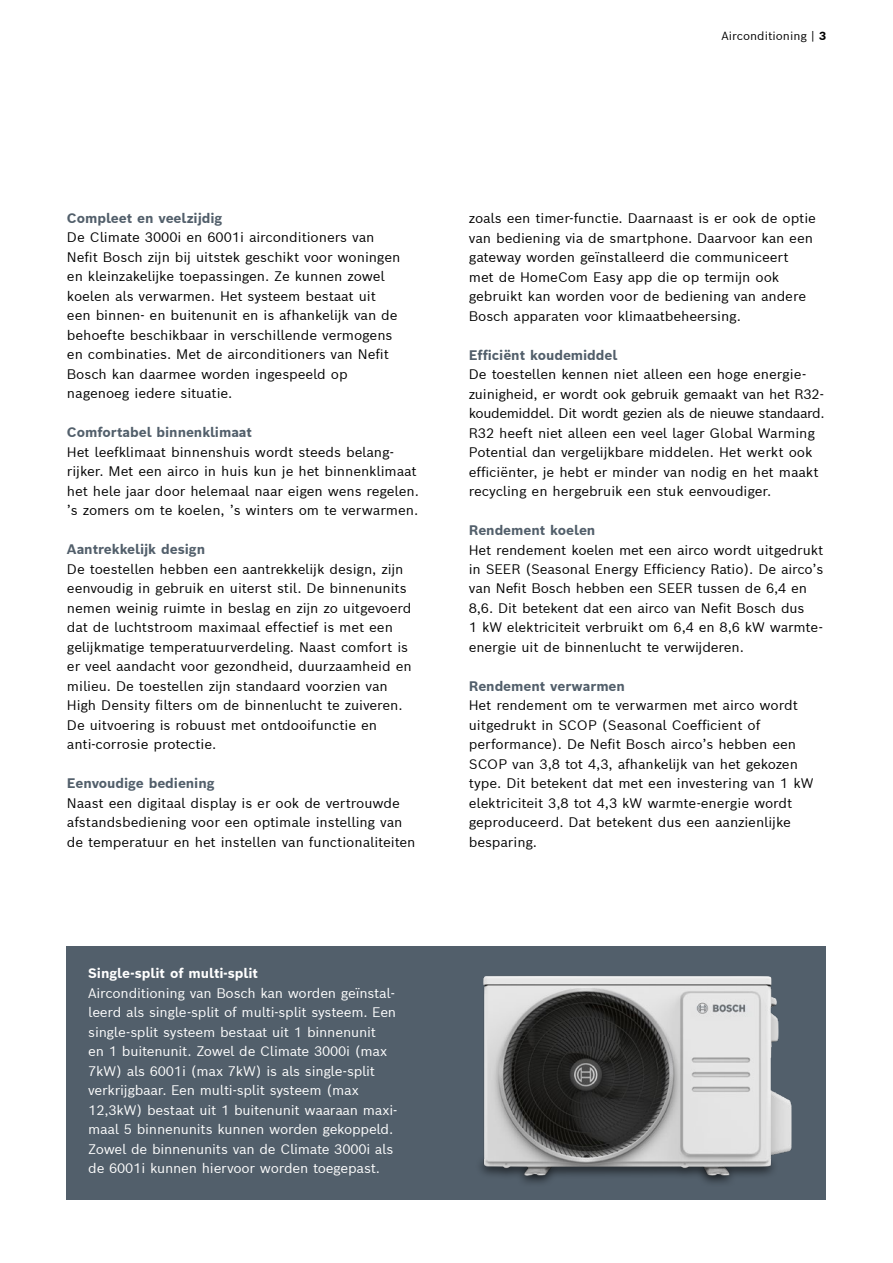
<style>
.page{position:relative;width:893px;height:1263px;background:#fff}
.page>*{position:absolute;margin:0;border:0;box-sizing:border-box;transform-origin:0 0}
.t1{font:13.5px/19.5px "Bosch Sans";letter-spacing:-.005em;color:#000}
.t2{font:13.5px/19.5px "Bosch Sans";letter-spacing:-.015em;color:#fff}
.t3{font:700 13.5px "Bosch Sans";letter-spacing:-.005em;color:#525f6b}
.t4{font:700 13.5px "Bosch Sans";letter-spacing:-.005em;color:#fff}
.t5{font:11.55px "Bosch Sans";color:#000}
.s1{font-weight:700}
</style>
<div class="page">
<div style="left:67px;top:946px;width:759px;height:254px;background:#525f6b"></div>
<img style="left:481px;top:976px;width:311px;height:207px">
<p class="t5" style="left:722px;top:28px;width:106px">Airconditioning | <span class="s1">3</span></p>
<p class="t3" style="left:67px;top:209px;width:157px">Compleet en veelzijdig</p>
<p class="t1" style="left:67px;top:227px;width:335px">De Climate 3000i en 6001i airconditioners van Nefit Bosch zijn bij uitstek geschikt voor woningen en kleinzakelijke toepassingen. Ze kunnen zowel koelen als verwarmen. Het systeem bestaat uit een binnen- en buitenunit en is afhankelijk van de behoefte beschikbaar in verschillende vermogens en combinaties. Met de airconditioners van Nefit Bosch kan daarmee worden ingespeeld op nagenoeg iedere situatie.</p>
<p class="t3" style="left:67px;top:423px;width:187px">Comfortabel binnenklimaat</p>
<p class="t1" style="left:67px;top:442px;width:353px">Het leefklimaat binnenshuis wordt steeds belang&shy;rijker. Met een airco in huis kun je het binnenklimaat het hele jaar door helemaal naar eigen wens regelen. ’s zomers om te koelen, ’s winters om te verwarmen.</p>
<p class="t3" style="left:67px;top:540px;width:140px">Aantrekkelijk design</p>
<p class="t1" style="left:67px;top:559px;width:346px">De toestellen hebben een aantrekkelijk design, zijn eenvoudig in gebruik en uiterst stil. De binnenunits nemen weinig ruimte in beslag en zijn zo uitgevoerd dat de luchtstroom maximaal effectief is met een gelijkmatige temperatuurverdeling. Naast comfort is er veel aandacht voor gezondheid, duurzaamheid en milieu. De toestellen zijn standaard voorzien van High Density filters om de binnenlucht te zuiveren.<br>De uitvoering is robuust met ontdooifunctie en anti-corrosie protectie.</p>
<p class="t3" style="left:67px;top:774px;width:149px">Eenvoudige bediening</p>
<p class="t1" style="left:67px;top:793px;width:350px">Naast een digitaal display is er ook de vertrouwde afstandsbediening voor een optimale instelling van de temperatuur en het instellen van functionaliteiten</p>
<p class="t4" style="left:88px;top:964px;width:171px">Single-split of multi-split</p>
<p class="t2" style="left:88px;top:983px;width:311px">Airconditioning van Bosch kan worden geïnstal&shy;leerd als single-split of multi-split systeem. Een single-split systeem bestaat uit 1 binnenunit<br>en 1 buitenunit. Zowel de Climate 3000i (max 7kW) als 6001i (max 7kW) is als single-split verkrijgbaar. Een multi-split systeem (max 12,3kW) bestaat uit 1 buitenunit waaraan maxi&shy;maal 5 binnenunits kunnen worden gekoppeld.<br>Zowel de binnenunits van de Climate 3000i als de 6001i kunnen hiervoor worden toegepast.</p>
<p class="t1" style="left:469px;top:208px;width:349px">zoals een timer-functie. Daarnaast is er ook de optie van bediening via de smartphone. Daarvoor kan een gateway worden geïnstalleerd die communiceert met de HomeCom Easy app die op termijn ook gebruikt kan worden voor de bediening van andere Bosch apparaten voor klimaatbeheersing.</p>
<p class="t3" style="left:469px;top:346px;width:150px">Efficiënt koudemiddel</p>
<p class="t1" style="left:469px;top:364px;width:357px">De toestellen kennen niet alleen een hoge energie&shy;zuinigheid, er wordt ook gebruik gemaakt van het R32- koudemiddel. Dit wordt gezien als de nieuwe standaard.<br>R32 heeft niet alleen een veel lager Global Warming Potential dan vergelijkbare middelen. Het werkt ook efficiënter, je hebt er minder van nodig en het maakt recycling en hergebruik een stuk eenvoudiger.</p>
<p class="t3" style="left:469px;top:521px;width:128px">Rendement koelen</p>
<p class="t1" style="left:469px;top:539px;width:356px">Het rendement koelen met een airco wordt uitgedrukt in SEER (Seasonal Energy Efficiency Ratio). De airco’s van Nefit Bosch hebben een SEER tussen de 6,4 en 8,6. Dit betekent dat een airco van Nefit Bosch dus<br>1 kW elektriciteit verbruikt om 6,4 en 8,6 kW warmte&shy;energie uit de binnenlucht te verwijderen.</p>
<p class="t3" style="left:469px;top:677px;width:158px">Rendement verwarmen</p>
<p class="t1" style="left:469px;top:695px;width:346px">Het rendement om te verwarmen met airco wordt uitgedrukt in SCOP (Seasonal Coefficient of performance). De Nefit Bosch airco’s hebben een SCOP van 3,8 tot 4,3, afhankelijk van het gekozen type. Dit betekent dat met een investering van 1 kW elektriciteit 3,8 tot 4,3 kW warmte-energie wordt geproduceerd. Dat betekent dus een aanzienlijke besparing.</p>
</div>
